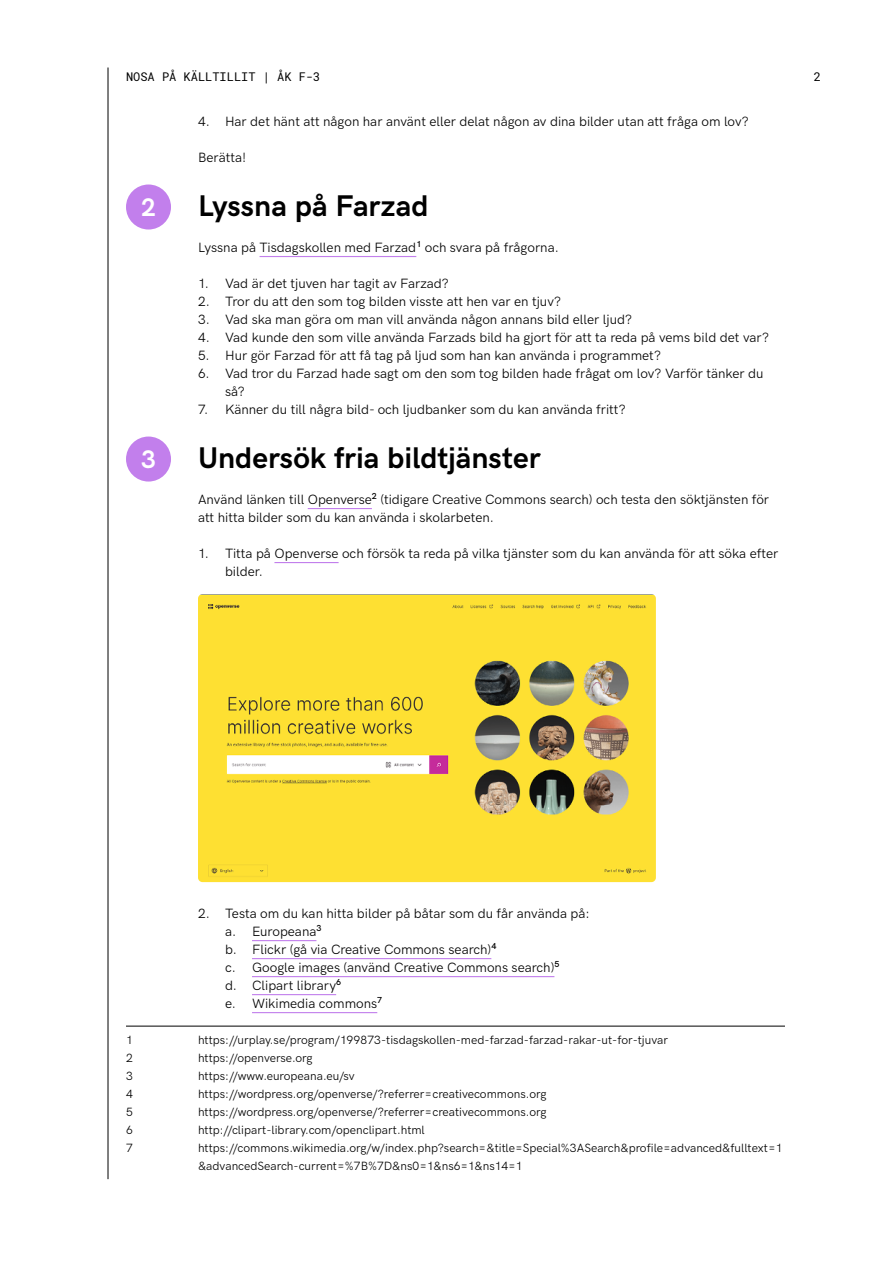
<style>
.page{position:relative;width:893px;height:1263px;background:#fff}
.page>*{position:absolute;margin:0;border:0;box-sizing:border-box;transform-origin:0 0}
.Rubrik_2{font:700 30px "HK Grotesk";color:#000}
.Nummer___Rubrik_2{font:700 25.5px "HK Grotesk";color:#fff}
.Punktlista{font:13.5px/18px "HK Grotesk";color:#000}
.Stycke_1{font:13.5px/18px "HK Grotesk";color:#000}
.Fotnot{font:12px/18px "HK Grotesk";color:#000}
.Lektion{font:12px "Roboto Mono";color:#000}
</style>
<div class="page">
<hr style="left:108px;top:68px;width:1px;height:1111px;background:#000">
<hr style="left:260px;top:256px;width:156px;height:1px;background:#c27fec">
<hr style="left:308px;top:508px;width:64px;height:1px;background:#c27fec">
<hr style="left:274px;top:562px;width:65px;height:1px;background:#c27fec">
<hr style="left:252px;top:940px;width:64px;height:1px;background:#c27fec">
<hr style="left:252px;top:958px;width:239px;height:1px;background:#c27fec">
<hr style="left:252px;top:976px;width:302px;height:1px;background:#c27fec">
<hr style="left:252px;top:994px;width:84px;height:1px;background:#c27fec">
<hr style="left:252px;top:1012px;width:125px;height:1px;background:#c27fec">
<hr style="left:126px;top:1026px;width:659px;height:1px;background:#000">
<div style="left:126px;top:184px;width:45px;height:45px;background:#c27fec;border-radius:50%"></div>
<div style="left:126px;top:436px;width:45px;height:45px;background:#c27fec;border-radius:50%"></div>
<img style="left:198px;top:594px;width:458px;height:288px">
<p class="Lektion" style="left:126px;top:68px;width:196px">NOSA PÅ KÄLLTILLIT | ÅK F-3</p>
<p class="Lektion" style="left:814px;top:68px;width:9px">2</p>
<h2 class="Nummer___Rubrik_2" style="left:141px;top:188px;width:16px">2</h2>
<h2 class="Nummer___Rubrik_2" style="left:141px;top:440px;width:16px">3</h2>
<p class="Stycke_1" style="left:198px;top:111px;width:552px">4. Har det hänt att någon har använt eller delat någon av dina bilder utan att fråga om lov?</p>
<p class="Stycke_1" style="left:198px;top:147px;width:50px">Berätta!</p>
<h2 class="Rubrik_2" style="left:198px;top:183px;width:232px">Lyssna på Farzad</h2>
<p class="Stycke_1" style="left:198px;top:237px;width:362px">Lyssna på Tisdagskollen med Farzad<sup>1</sup> och svara på frågorna.</p>
<p class="Punktlista" style="left:198px;top:273px;width:252px">1. Vad är det tjuven har tagit av Farzad?</p>
<p class="Punktlista" style="left:198px;top:291px;width:365px">2. Tror du att den som tog bilden visste att hen var en tjuv?</p>
<p class="Punktlista" style="left:198px;top:309px;width:436px">3. Vad ska man göra om man vill använda någon annans bild eller ljud?</p>
<p class="Punktlista" style="left:198px;top:327px;width:572px">4. Vad kunde den som ville använda Farzads bild ha gjort för att ta reda på vems bild det var?</p>
<p class="Punktlista" style="left:198px;top:345px;width:464px">5. Hur gör Farzad för att få tag på ljud som han kan använda i programmet?</p>
<p class="Punktlista" style="left:225px;top:363px;width:540px;text-indent:-27px">6. Vad tror du Farzad hade sagt om den som tog bilden hade frågat om lov? Varför tänker du så?</p>
<p class="Punktlista" style="left:198px;top:399px;width:429px">7. Känner du till några bild- och ljudbanker som du kan använda fritt?</p>
<h2 class="Rubrik_2" style="left:198px;top:435px;width:344px">Undersök fria bildtjänster</h2>
<p class="Stycke_1" style="left:198px;top:489px;width:573px">Använd länken till Openverse<sup>2</sup> (tidigare Creative Commons search) och testa den söktjänsten för att hitta bilder som du kan använda i skolarbeten.</p>
<p class="Punktlista" style="left:225px;top:543px;width:555px;text-indent:-27px">1. Titta på Openverse och försök ta reda på vilka tjänster som du kan använda för att söka efter bilder.</p>
<p class="Punktlista" style="left:198px;top:903px;width:393px">2. Testa om du kan hitta bilder på båtar som du får använda på:</p>
<p class="Punktlista" style="left:225px;top:921px;width:98px">a. Europeana<sup>3</sup></p>
<p class="Punktlista" style="left:225px;top:939px;width:273px">b. Flickr (gå via Creative Commons search)<sup>4</sup></p>
<p class="Punktlista" style="left:225px;top:957px;width:336px">c. Google images (använd Creative Commons search)<sup>5</sup></p>
<p class="Punktlista" style="left:225px;top:975px;width:118px">d. Clipart library<sup>6</sup></p>
<p class="Punktlista" style="left:225px;top:993px;width:159px">e. Wikimedia commons<sup>7</sup></p>
<p class="Fotnot" style="left:126px;top:1030px;width:8px">1</p>
<p class="Fotnot" style="left:198px;top:1030px;width:472px">https://urplay.se/program/199873-tisdagskollen-med-farzad-farzad-rakar-ut-for-tjuvar</p>
<p class="Fotnot" style="left:126px;top:1048px;width:8px">2</p>
<p class="Fotnot" style="left:198px;top:1048px;width:116px">https://openverse.org</p>
<p class="Fotnot" style="left:126px;top:1066px;width:8px">3</p>
<p class="Fotnot" style="left:198px;top:1066px;width:158px">https://www.europeana.eu/sv</p>
<p class="Fotnot" style="left:126px;top:1084px;width:8px">4</p>
<p class="Fotnot" style="left:198px;top:1084px;width:350px">https://wordpress.org/openverse/?referrer=creativecommons.org</p>
<p class="Fotnot" style="left:126px;top:1102px;width:8px">5</p>
<p class="Fotnot" style="left:198px;top:1102px;width:350px">https://wordpress.org/openverse/?referrer=creativecommons.org</p>
<p class="Fotnot" style="left:126px;top:1120px;width:8px">6</p>
<p class="Fotnot" style="left:198px;top:1120px;width:228px">http://clipart-library.com/openclipart.html</p>
<p class="Fotnot" style="left:126px;top:1138px;width:8px">7</p>
<p class="Fotnot" style="left:198px;top:1138px;width:586px">https://commons.wikimedia.org/w/index.php?search=&amp;title=Special%3ASearch&amp;profile=advanced&amp;fulltext=1 &amp;advancedSearch-current=%7B%7D&amp;ns0=1&amp;ns6=1&amp;ns14=1</p>
</div>
